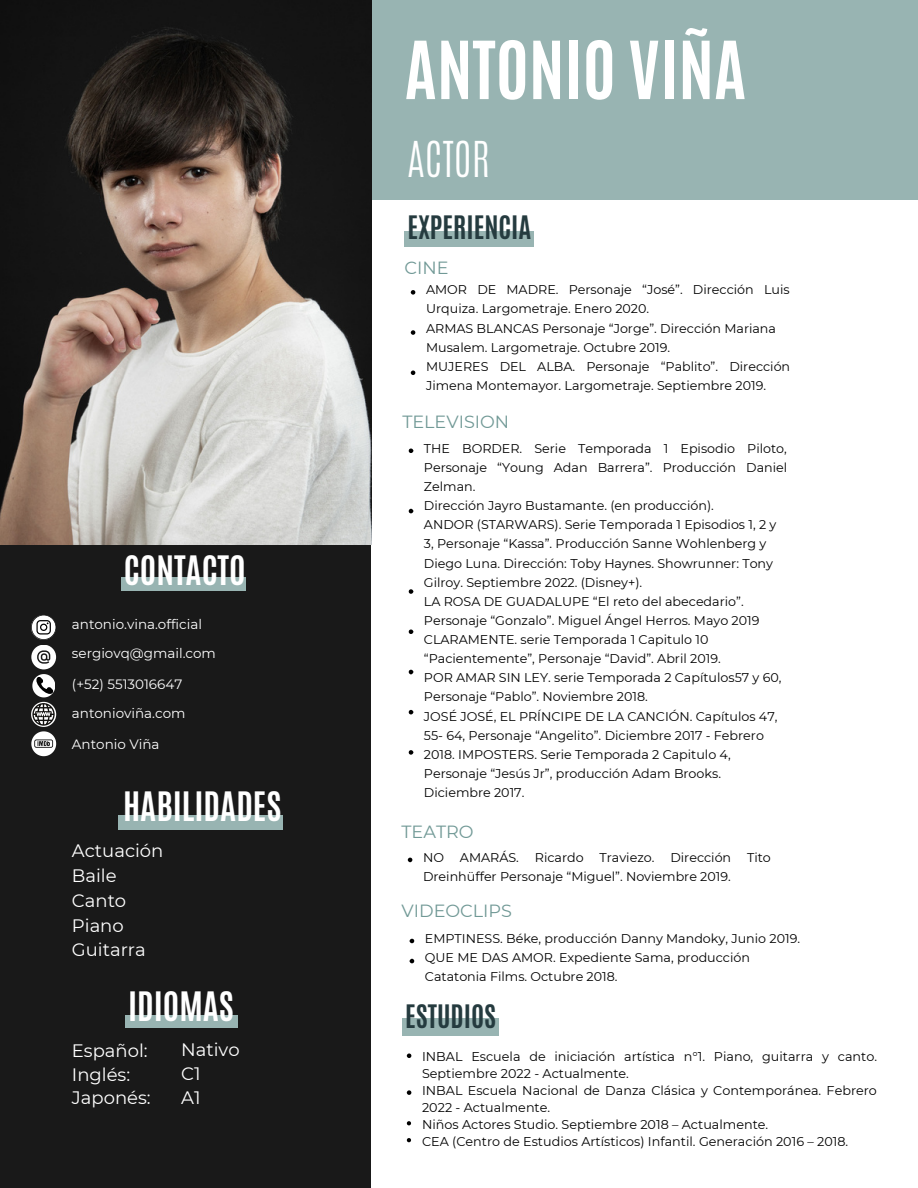
<style>
.page{position:relative;width:918px;height:1188px;background:#fff}
.page>*{position:absolute;margin:0;border:0;box-sizing:border-box;transform-origin:0 0}
.t1{font:700 67.95px "Antonio";color:#fff}
.t2{font:300 41.25px "Antonio";color:#fff}
.t3{font:700 33.9px "Antonio";color:#fff}
.t4{font:700 27px "Antonio";color:#253b3f}
.t5{font:18px/24.8px "Montserrat";color:#fff}
.t6{font:17.7px "Montserrat";color:#719996}
.t7{font:13.5px "Montserrat";color:#fff}
.t8{font:12.75px/19.2px "Montserrat";color:#000}
</style>
<div class="page">
<div style="left:367px;top:0;width:551px;height:199px;background:#98b4b2"></div>
<div style="left:0;top:0;width:371px;height:1188px;background:#191919"></div>
<img style="left:0;top:0;width:371px;height:544px">
<svg style="left:407px;top:1054px;width:4px;height:4px"></svg>
<svg style="left:407px;top:1090px;width:4px;height:5px"></svg>
<svg style="left:407px;top:1121px;width:4px;height:4px"></svg>
<svg style="left:407px;top:1138px;width:4px;height:4px"></svg>
<svg style="left:409px;top:449px;width:4px;height:4px"></svg>
<svg style="left:409px;top:509px;width:4px;height:4px"></svg>
<svg style="left:409px;top:589px;width:4px;height:5px"></svg>
<svg style="left:409px;top:629px;width:4px;height:5px"></svg>
<svg style="left:409px;top:670px;width:4px;height:4px"></svg>
<svg style="left:409px;top:710px;width:4px;height:4px"></svg>
<svg style="left:409px;top:750px;width:4px;height:5px"></svg>
<svg style="left:411px;top:290px;width:4px;height:5px"></svg>
<svg style="left:411px;top:330px;width:4px;height:5px"></svg>
<svg style="left:411px;top:371px;width:4px;height:4px"></svg>
<svg style="left:31px;top:615px;width:25px;height:141px"></svg>
<div style="left:122px;top:577px;width:124px;height:14px;background:#98b4b2"></div>
<div style="left:402px;top:1018px;width:97px;height:18px;background:#98b4b2"></div>
<div style="left:405px;top:231px;width:129px;height:16px;background:#98b4b2"></div>
<div style="left:125px;top:1015px;width:113px;height:12px;background:#98b4b2"></div>
<div style="left:119px;top:815px;width:164px;height:15px;background:#98b4b2"></div>
<svg style="left:408px;top:858px;width:4px;height:4px"></svg>
<svg style="left:410px;top:939px;width:4px;height:4px"></svg>
<svg style="left:410px;top:959px;width:4px;height:4px"></svg>
<p class="t3" style="left:124px;top:546px;width:123px">CONTACTO</p>
<p class="t7" style="left:72px;top:616px;width:132px">antonio.vina.official</p>
<p class="t7" style="left:72px;top:645px;width:146px">sergiovq@gmail.com</p>
<p class="t7" style="left:72px;top:676px;width:112px">(+52) 5513016647</p>
<p class="t7" style="left:72px;top:705px;width:115px">antonioviña.com</p>
<p class="t7" style="left:72px;top:736px;width:89px">Antonio Viña</p>
<p class="t3" style="left:123px;top:782px;width:160px">HABILIDADES</p>
<p class="t5" style="left:72px;top:839px;width:93px">Actuación<br>Baile<br>Canto<br>Piano<br>Guitarra</p>
<p class="t3" style="left:128px;top:982px;width:107px">IDIOMAS</p>
<p class="t5" style="left:72px;top:1039px;width:80px;line-height:23.7px">Español:<br>Inglés:<br>Japonés:</p>
<p class="t5" style="left:181px;top:1037px;width:60px">Nativo</p>
<p class="t5" style="left:181px;top:1061px;width:21px">C1</p>
<p class="t5" style="left:181px;top:1085px;width:21px">A1</p>
<p class="t1" style="left:405px;top:21px;width:343px">ANTONIO VIÑA</p>
<p class="t2" style="left:408px;top:130px;width:84px">ACTOR</p>
<p class="t4" style="left:408px;top:208px;width:125px">EXPERIENCIA</p>
<p class="t6" style="left:405px;top:257px;width:46px">CINE</p>
<p class="t8" style="left:426px;top:280px;width:365px">AMOR DE MADRE. Personaje “José”. Dirección Luis<br>Urquiza. Largometraje. Enero 2020.</p>
<p class="t8" style="left:426px;top:318px;width:351px">ARMAS BLANCAS Personaje “Jorge”. Dirección Mariana<br>Musalem. Largometraje. Octubre 2019.</p>
<p class="t8" style="left:426px;top:357px;width:366px">MUJERES DEL ALBA. Personaje “Pablito”. Dirección<br>Jimena Montemayor. Largometraje. Septiembre 2019.</p>
<p class="t6" style="left:402px;top:411px;width:108px">TELEVISION</p>
<p class="t8" style="left:424px;top:439px;width:365px;text-align:justify">THE BORDER. Serie Temporada 1 Episodio Piloto, Personaje “Young Adan Barrera”. Producción Daniel Zelman.</p>
<p class="t8" style="left:424px;top:496px;width:291px">Dirección Jayro Bustamante. (en producción).</p>
<p class="t8" style="left:424px;top:515px;width:354px">ANDOR (STARWARS). Serie Temporada 1 Episodios 1, 2 y 3, Personaje “Kassa”. Producción Sanne Wohlenberg y Diego Luna. Dirección: Toby Haynes. Showrunner: Tony Gilroy. Septiembre 2022. (Disney+).</p>
<p class="t8" style="left:424px;top:592px;width:337px">LA ROSA DE GUADALUPE “El reto del abecedario”.<br>Personaje “Gonzalo”. Miguel Ángel Herros. Mayo 2019<br>CLARAMENTE. serie Temporada 1 Capitulo 10 “Pacientemente”, Personaje “David”. Abril 2019.</p>
<p class="t8" style="left:424px;top:668px;width:359px">POR AMAR SIN LEY. serie Temporada 2 Capítulos57 y 60,<br>Personaje “Pablo”. Noviembre 2018.</p>
<p class="t8" style="left:424px;top:706px;width:355px">JOSÉ JOSÉ, EL PRÍNCIPE DE LA CANCIÓN. Capítulos 47, 55- 64, Personaje “Angelito”. Diciembre 2017 - Febrero 2018. IMPOSTERS. Serie Temporada 2 Capitulo 4, Personaje “Jesús Jr”, producción Adam Brooks.<br>Diciembre 2017.</p>
<p class="t6" style="left:402px;top:821px;width:74px">TEATRO</p>
<p class="t8" style="left:423px;top:848px;width:22px">NO</p>
<p class="t8" style="left:460px;top:848px;width:61px">AMARÁS.</p>
<p class="t8" style="left:535px;top:848px;width:50px">Ricardo</p>
<p class="t8" style="left:600px;top:848px;width:56px">Traviezo.</p>
<p class="t8" style="left:670px;top:848px;width:62px">Dirección</p>
<p class="t8" style="left:747px;top:848px;width:25px">Tito</p>
<p class="t8" style="left:423px;top:867px;width:309px">Dreinhüffer Personaje “Miguel”. Noviembre 2019.</p>
<p class="t6" style="left:402px;top:900px;width:112px">VIDEOCLIPS</p>
<p class="t8" style="left:425px;top:929px;width:377px">EMPTINESS. Béke, producción Danny Mandoky, Junio 2019.<br>QUE ME DAS AMOR. Expediente Sama, producción<br>Catatonia Films. Octubre 2018.</p>
<p class="t4" style="left:405px;top:997px;width:92px">ESTUDIOS</p>
<p class="t8" style="left:422px;top:1048px;width:457px;line-height:16.8px">INBAL Escuela de iniciación artística n°1. Piano, guitarra y canto.<br>Septiembre 2022 - Actualmente.</p>
<p class="t8" style="left:422px;top:1082px;width:456px;line-height:16.8px">INBAL Escuela Nacional de Danza Clásica y Contemporánea. Febrero<br>2022 - Actualmente.</p>
<p class="t8" style="left:422px;top:1114px;width:348px">Niños Actores Studio. Septiembre 2018 – Actualmente.</p>
<p class="t8" style="left:422px;top:1131px;width:428px">CEA (Centro de Estudios Artísticos) Infantil. Generación 2016 – 2018.</p>
</div>
